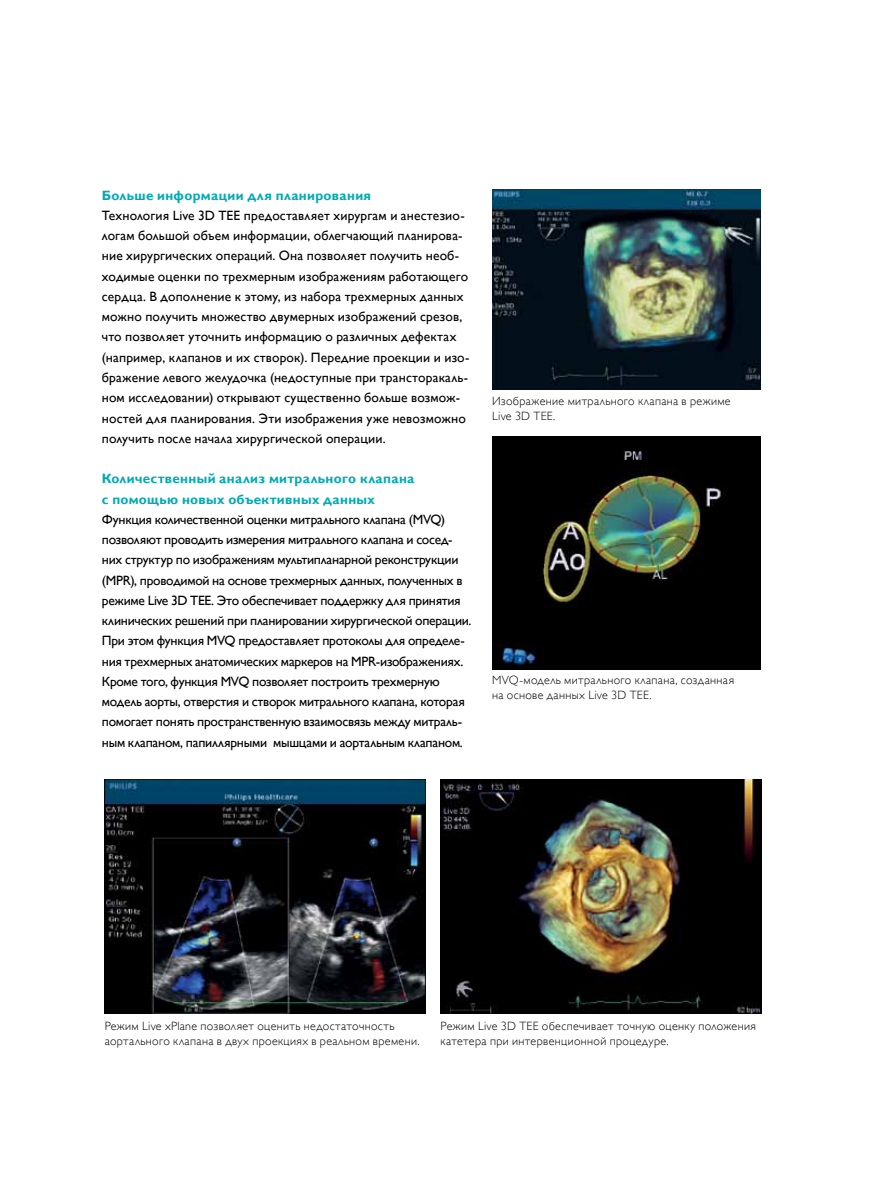
<style>
.page{position:relative;width:893px;height:1187px;background:#fff}
.page>*{position:absolute;margin:0;border:0;box-sizing:border-box;transform-origin:0 0}
.t1{font:13.5px/20.2px "Gill Sans Alt One WGL";letter-spacing:-.005em;color:#000}
.t2{font:700 13.5px/20.2px "Gill Sans Alt One WGL";letter-spacing:.025em;color:#00abb5}
.t3{font:12px/15px "Gill Sans Alt One WGL Light";letter-spacing:.03em;color:#000}
</style>
<div class="page">
<img style="left:441px;top:779px;width:320px;height:233px">
<img style="left:105px;top:779px;width:320px;height:233px">
<img style="left:492px;top:436px;width:269px;height:233px">
<img style="left:492px;top:189px;width:269px;height:200px">
<p class="t2" style="left:102px;top:185px;width:271px">Больше информации для планирования</p>
<p class="t1" style="left:102px;top:205px;width:369px">Технология Live 3D TEE предоставляет хирургам и анестезио&shy;логам большой объем информации, облегчающий планирова&shy;ние хирургических операций. Она позволяет получить необ&shy;ходимые оценки по трехмерным изображениям работающего сердца. В дополнение к этому, из набора трехмерных данных можно получить множество двумерных изображений срезов, что позволяет уточнить информацию о различных дефектах (например, клапанов и их створок). Передние проекции и изо&shy;бражение левого желудочка (недоступные при трансторакаль&shy;ном исследовании) открывают существенно больше возмож&shy;ностей для планирования. Эти изображения уже невозможно получить после начала хирургической операции.</p>
<p class="t2" style="left:102px;top:468px;width:314px">Количественный анализ митрального клапана с помощью новых объективных данных</p>
<p class="t1" style="left:102px;top:509px;width:371px">Функция количественной оценки митрального клапана (MVQ) позволяют проводить измерения митрального клапана и сосед&shy;них структур по изображениям мультипланарной реконструкции (MPR), проводимой на основе трехмерных данных, полученных в режиме Live 3D TEE. Это обеспечивает поддержку для принятия клинических решений при планировании хирургической операции.<br>При этом функция MVQ предоставляет протоколы для определе&shy;ния трехмерных анатомических маркеров на MPR-изображениях.<br>Кроме того, функция MVQ позволяет построить трехмерную модель аорты, отверстия и створок митрального клапана, которая помогает понять пространственную взаимосвязь между митраль&shy;ным клапаном, папиллярными мышцами и аортальным клапаном.</p>
<p class="t3" style="left:492px;top:393px;width:240px">Изображение митрального клапана в режиме<br>Live 3D TEE.</p>
<p class="t3" style="left:492px;top:672px;width:243px">MVQ-модель митрального клапана, созданная на основе данных Live 3D TEE.</p>
<p class="t3" style="left:105px;top:1018px;width:316px">Режим Live xPlane позволяет оценить недостаточность аортального клапана в двух проекциях в реальном времени.</p>
<p class="t3" style="left:441px;top:1018px;width:317px">Режим Live 3D TEE обеспечивает точную оценку положения катетера при интервенционной процедуре.</p>
</div>
